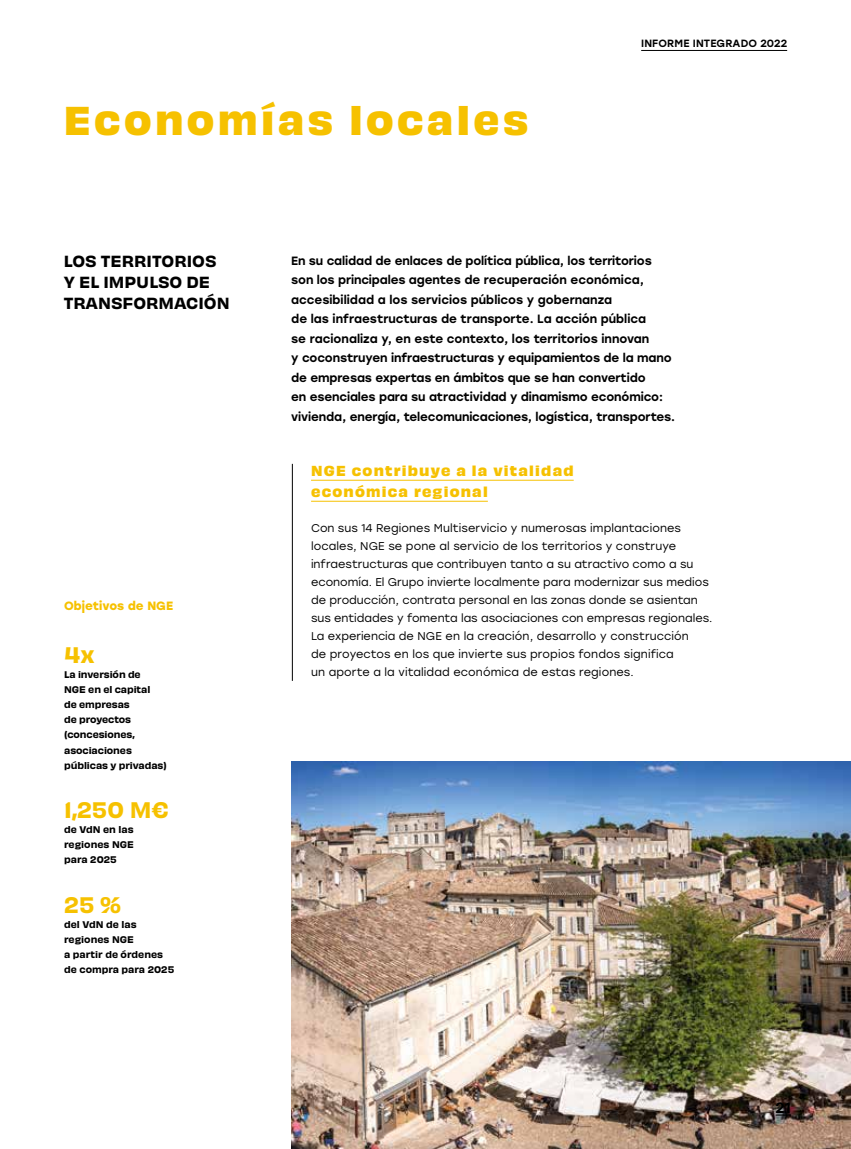
<style>
.page{position:relative;width:851px;height:1149px;background:#fff}
.page>*{position:absolute;margin:0;border:0;box-sizing:border-box;transform-origin:0 0}
.t1{font:700 37.5px "Obviously";letter-spacing:.09em;color:#f6c100}
.t2{font:21px "Obviously Semi";color:#f6c100}
.t3{font:15px/21px "Obviously Semi";color:#000}
.t4{font:500 15px "Stolzl";color:#000}
.t5{font:700 13.5px/21px "Obviously";letter-spacing:.09em;color:#f6c100}
.t6{font:500 12px/19.5px "Stolzl";letter-spacing:-.01em;color:#000}
.t7{font:700 12px "Stolzl";color:#f6c100}
.t8{font:11.25px/18px "Stolzl";color:#000}
.t9{font:500 10.5px "Stolzl";letter-spacing:.01em;color:#000}
.t10{font:9px/15px "Obviously Semi";letter-spacing:-.01em;color:#000}
</style>
<div class="page">
<img style="left:291px;top:761px;width:559px;height:387px">
<hr style="left:311px;top:479px;width:262px;height:1px;background:#f6c100">
<hr style="left:311px;top:500px;width:177px;height:1px;background:#f6c100">
<hr style="left:292px;top:463px;width:1px;height:217px;background:#000">
<svg style="left:775px;top:1114px;width:15px;height:1px"></svg>
<hr style="left:641px;top:50px;width:146px;height:1px;background:#000">
<h1 class="t1" style="left:64px;top:90px;width:466px">Economías locales</h1>
<p class="t9" style="left:641px;top:36px;width:147px">INFORME INTEGRADO 2022</p>
<h3 class="t3" style="left:64px;top:249px;width:167px">LOS TERRITORIOS<br>Y EL IMPULSO DE<br>TRANSFORMACIÓN</h3>
<p class="t6" style="left:291px;top:250px;width:385px">En su calidad de enlaces de política pública, los territorios son los principales agentes de recuperación económica, accesibilidad a los servicios públicos y gobernanza<br>de las infraestructuras de transporte. La acción pública<br>se racionaliza y, en este contexto, los territorios innovan<br>y coconstruyen infraestructuras y equipamientos de la mano de empresas expertas en ámbitos que se han convertido<br>en esenciales para su atractividad y dinamismo económico: vivienda, energía, telecomunicaciones, logística, transportes.</p>
<p class="t7" style="left:64px;top:597px;width:110px">Objetivos de NGE</p>
<h2 class="t2" style="left:64px;top:638px;width:32px">4x</h2>
<p class="t10" style="left:64px;top:666px;width:104px">La inversión de<br>NGE en el capital<br>de empresas<br>de proyectos (concesiones, asociaciones públicas y privadas)</p>
<h2 class="t2" style="left:64px;top:792px;width:106px">1,250 M€</h2>
<p class="t10" style="left:64px;top:821px;width:71px;text-align:justify">de VdN en las regiones NGE para 2025</p>
<h2 class="t2" style="left:64px;top:887px;width:58px">25 %</h2>
<p class="t10" style="left:64px;top:915px;width:112px">del VdN de las regiones NGE<br>a partir de órdenes de compra para 2025</p>
<p class="t5" style="left:311px;top:458px;width:264px">NGE contribuye a la vitalidad económica regional</p>
<p class="t8" style="left:311px;top:518px;width:403px">Con sus 14 Regiones Multiservicio y numerosas implantaciones locales, NGE se pone al servicio de los territorios y construye infraestructuras que contribuyen tanto a su atractivo como a su economía. El Grupo invierte localmente para modernizar sus medios de producción, contrata personal en las zonas donde se asientan sus entidades y fomenta las asociaciones con empresas regionales.<br>La experiencia de NGE en la creación, desarrollo y construcción<br>de proyectos en los que invierte sus propios fondos significa<br>un aporte a la vitalidad económica de estas regiones.</p>
<h3 class="t4" style="left:775px;top:1096px;width:17px">21</h3>
</div>
